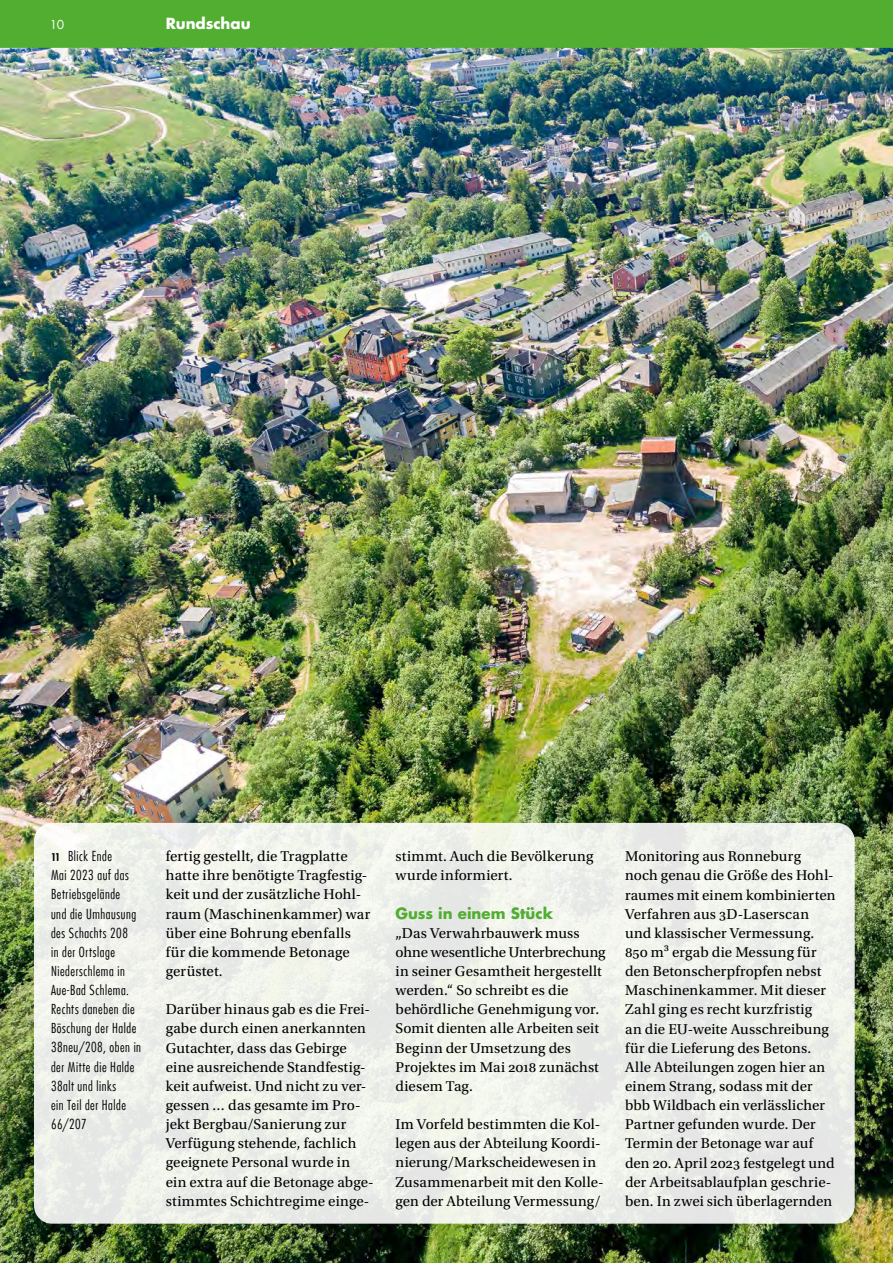
<style>
.page{position:relative;width:893px;height:1263px;background:#fff}
.page>*{position:absolute;margin:0;border:0;box-sizing:border-box;transform-origin:0 0}
.t1{font:15px/19.2px "Utopia Std";letter-spacing:.01em;color:#000}
.t2{font:700 15px "Futura Com";letter-spacing:.005em;color:#51ae30}
.t3{font:700 15px "Futura Com";color:#fff}
.t4{font:300 condensed 13.5px/19.2px "Futura Com";letter-spacing:.04em;color:#000}
.t5{font:12px "Futura Com";color:#fff}
.s1{font-weight:700;font-size:10.5px}
</style>
<div class="page">
<img style="left:0;top:48px;width:893px;height:1215px">
<div style="left:0;top:0;width:893px;height:48px;background:#51ae30"></div>
<div style="left:34px;top:823px;width:821px;height:401px;background:#eef0ea;border-radius:18px"></div>
<p class="t5" style="left:50px;top:16px;width:16px">10</p>
<p class="t3" style="left:166px;top:12px;width:86px">Rundschau</p>
<p class="t4" style="left:51px;top:846px;width:92px"><span class="s1">11</span> Blick Ende<br>Mai 2023 auf das<br>Betriebsgelände<br>und die Umhausung des Schachts 208<br>in der Ortslage<br>Niederschlema in<br>Aue-Bad Schlema.<br>Rechts daneben die<br>Böschung der Halde<br>38neu/208, oben in der Mitte die Halde<br>38alt und links<br>ein Teil der Halde<br>66/207</p>
<p class="t1" style="left:166px;top:847px;width:206px">fertig gestellt, die Tragplatte hatte ihre benötigte Tragfestig&shy;keit und der zusätzliche Hohl&shy;raum (Maschinenkammer) war über eine Bohrung ebenfalls für die kommende Betonage gerüstet.</p>
<p class="t1" style="left:166px;top:1000px;width:209px">Darüber hinaus gab es die Frei&shy;gabe durch einen anerkannten<br>Gutachter, dass das Gebirge eine ausreichende Standfestig&shy;keit aufweist. Und nicht zu ver&shy;gessen … das gesamte im Pro&shy;jekt Bergbau/Sanierung zur<br>Verfügung stehende, fachlich geeignete Personal wurde in ein extra auf die Betonage abge&shy;stimmtes Schichtregime einge-</p>
<p class="t1" style="left:395px;top:847px;width:200px">stimmt. Auch die Bevölkerung wurde informiert.</p>
<p class="t2" style="left:395px;top:901px;width:159px">Guss in einem Stück</p>
<p class="t1" style="left:395px;top:923px;width:212px">„Das Verwahrbauwerk muss ohne wesentliche Unterbrechung in seiner Gesamtheit hergestellt werden.“ So schreibt es die behördliche Genehmigung vor.<br>Somit dienten alle Arbeiten seit<br>Beginn der Umsetzung des<br>Projektes im Mai 2018 zunächst diesem Tag.</p>
<p class="t1" style="left:395px;top:1115px;width:210px">Im Vorfeld bestimmten die Kol&shy;legen aus der Abteilung Koordi&shy;nierung/Markscheidewesen in<br>Zusammenarbeit mit den Kolle&shy;gen der Abteilung Vermessung/</p>
<p class="t1" style="left:625px;top:847px;width:212px">Monitoring aus Ronneburg noch genau die Größe des Hohl&shy;raumes mit einem kombinierten<br>Verfahren aus 3D-Laserscan und klassischer Vermessung.<br>850 m³ ergab die Messung für den Betonscherpfropfen nebst<br>Maschinenkammer. Mit dieser<br>Zahl ging es recht kurzfristig<br>an die EU-weite Ausschreibung für die Lieferung des Betons.<br>Alle Abteilungen zogen hier an einem Strang, sodass mit der bbb Wildbach ein verlässlicher<br>Partner gefunden wurde. Der<br>Termin der Betonage war auf den 20. April 2023 festgelegt und der Arbeitsablaufplan geschrie&shy;ben. In zwei sich überlagernden</p>
</div>
